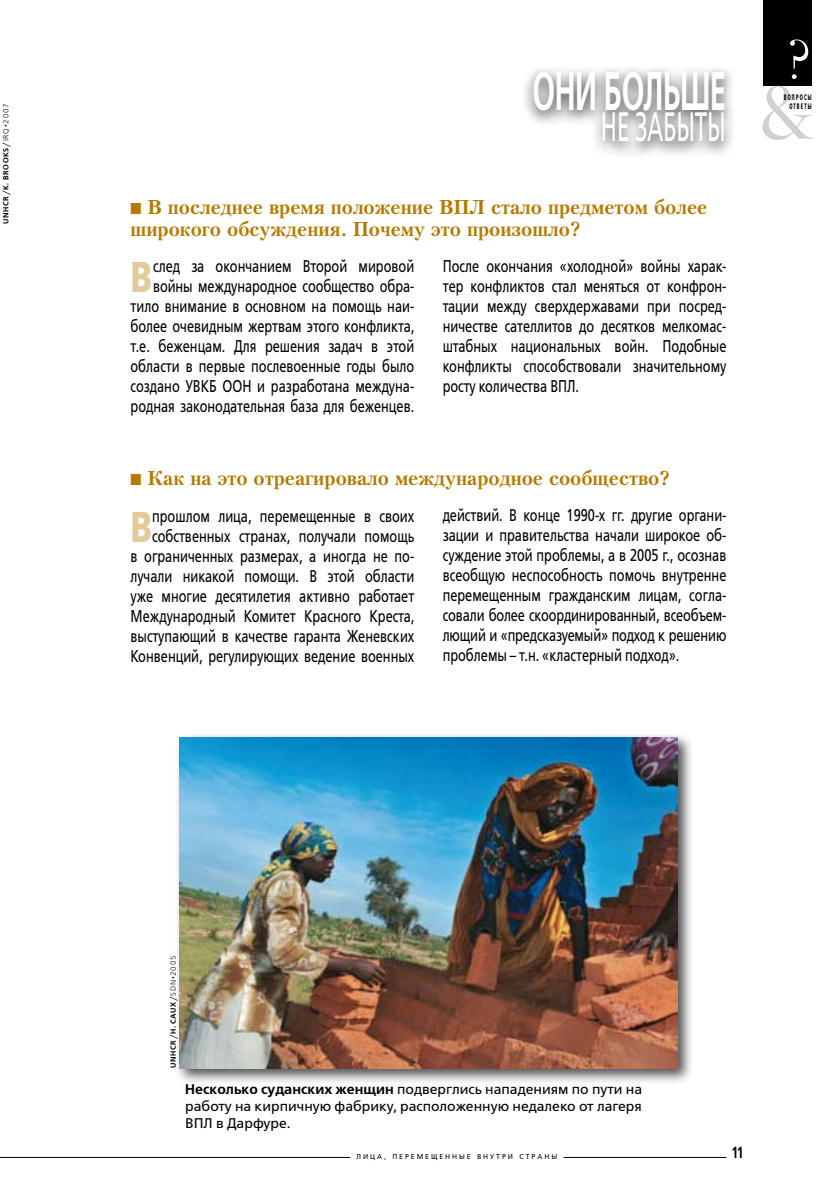
<style>
.page{position:relative;width:840px;height:1191px;background:#fff}
.page>*{position:absolute;margin:0;border:0;box-sizing:border-box;transform-origin:0 0}
.t1{font:700 54.2px "Free Set C";letter-spacing:-.02em;color:#fff;scale:.54 1}
.t2{font:42.8px "Free Set Bold C";color:#e2ca99;scale:.75 1}
.t3{font:41px "Free Set C";color:#fff;scale:.55 1}
.t4{font:700 20px/22px "Petersburg C";color:#b77a00}
.t5{font:17px/20px "Free Set C";color:#000;text-align:right;scale:.75 1}
.t6{font:700 16px "Free Set C";color:#000;scale:.75 1}
.t7{font:14px/17px "Free Set C";color:#000;text-align:justify}
.t8{font:8px/9px "Free Set Bold C";letter-spacing:.3em;color:#000;text-align:right;scale:.5 1}
.t9{font:7.4px "Free Set Demi Bold C";letter-spacing:.095em;color:#000}
.t10{font:7px "Free Set C";letter-spacing:.275em;color:#000}
.s1{font-family:"Free Set Light C"}
.s2{font-weight:700}
</style>
<div class="page">
<hr style="left:563px;top:1157px;width:163px;height:1px;background:#000">
<hr style="left:0;top:1157px;width:350px;height:1px;background:#000">
<div style="left:174px;top:732px;width:527px;height:360px;background:#000;opacity:.7"></div>
<img style="left:179px;top:737px;width:498px;height:331px">
<div style="left:521px;top:64px;width:259px;height:138px;background:#000;opacity:.8"></div>
<div style="left:763px;top:0;width:48px;height:85px;background:#000"></div>
<svg style="left:790px;top:39px;width:17px;height:40px"></svg>
<svg style="left:762px;top:86px;width:49px;height:54px"></svg>
<p class="t9" style="left:2px;top:224px;width:123px;rotate:-90deg">UNHCR/k. brooks/<span class="s1">irq•2007</span></p>
<h1 class="t1" style="left:532px;top:60px;width:359px">ОНИ БОЛЬШЕ</h1>
<h3 class="t3" style="left:600px;top:105px;width:166px">НЕ ЗАБЫТЫ</h3>
<p class="t4" style="left:130px;top:195px;width:578px">■ В последнее время положение ВПЛ стало предметом более широкого обсуждения. Почему это произошло?</p>
<h2 class="t2" style="left:130px;top:252px;width:30px">В</h2>
<p class="t5" style="left:153px;top:256px;width:349px">след за окончанием Второй мировой</p>
<p class="t5" style="left:442px;top:256px;width:379px;text-align:justify">После окончания «холодной» войны харак&shy;тер конфликтов стал меняться от конфрон&shy;тации между сверхдержавами при посред&shy;ничестве сателлитов до десятков мелкомас&shy;штабных национальных войн. Подобные конфликты способствовали значительному росту количества ВПЛ.</p>
<p class="t5" style="left:153px;top:276px;width:349px">войны международное сообщество обра-</p>
<p class="t5" style="left:130px;top:296px;width:379px">тило внимание в основном на помощь наи-</p>
<p class="t5" style="left:130px;top:316px;width:379px">более очевидным жертвам этого конфликта,</p>
<p class="t5" style="left:130px;top:336px;width:379px">т.е. беженцам. Для решения задач в этой</p>
<p class="t5" style="left:130px;top:356px;width:379px">области в первые послевоенные годы было</p>
<p class="t5" style="left:130px;top:376px;width:136px">создано УВ КБ ООН</p>
<p class="t5" style="left:130px;top:376px;width:379px">и разработана междуна-<br>родная законодательная база для беженцев.</p>
<p class="t4" style="left:130px;top:467px;width:540px">■ Как на это отреагировало международное сообщество?</p>
<h2 class="t2" style="left:130px;top:502px;width:30px">В</h2>
<p class="t5" style="left:130px;top:506px;width:379px">прошлом лица, перемещенные в своих собственных странах, получали помощь<br>в ограниченных размерах, а иногда не по&shy;лучали никакой помощи. В этой области уже многие десятилетия активно работает М еждународный Комитет Красного Креста, выступающий в качестве гаранта Женевских Конвенций, регулирующих ведение военных</p>
<p class="t5" style="left:442px;top:506px;width:379px;text-align:justify">действий. В конце 1990-х гг. другие органи&shy;зации и правительства начали широкое об&shy;суждение этой проблемы, а в 2005 г., осознав всеобщую неспособность помочь внутренне перемещенным гражданским лицам, согла&shy;совали более скоординированный, всеобъем&shy;лющий и «предсказуемый» подход к решению проблемы – т.н. «кластерный подход».</p>
<p class="t8" style="left:783px;top:93px;width:57px">ВОПРОСЫ<br>ОТВЕТЫ</p>
<p class="t9" style="left:169px;top:1068px;width:114px;rotate:-90deg">UNHCR/H. Caux/<span class="s1">SDN •2005</span></p>
<p class="t7" style="left:185px;top:1081px;width:458px"><span class="s2">Несколько суданских женщин</span> подверглись нападениям по пути на работу на кирпичную фабрику, расположенную недалеко от лагеря ВПЛ в Дарфуре.</p>
<p class="t10" style="left:356px;top:1153px;width:202px">ЛИЦА, перемещенные внутри стра ны</p>
<p class="t6" style="left:731px;top:1143px;width:15px">11</p>
</div>
